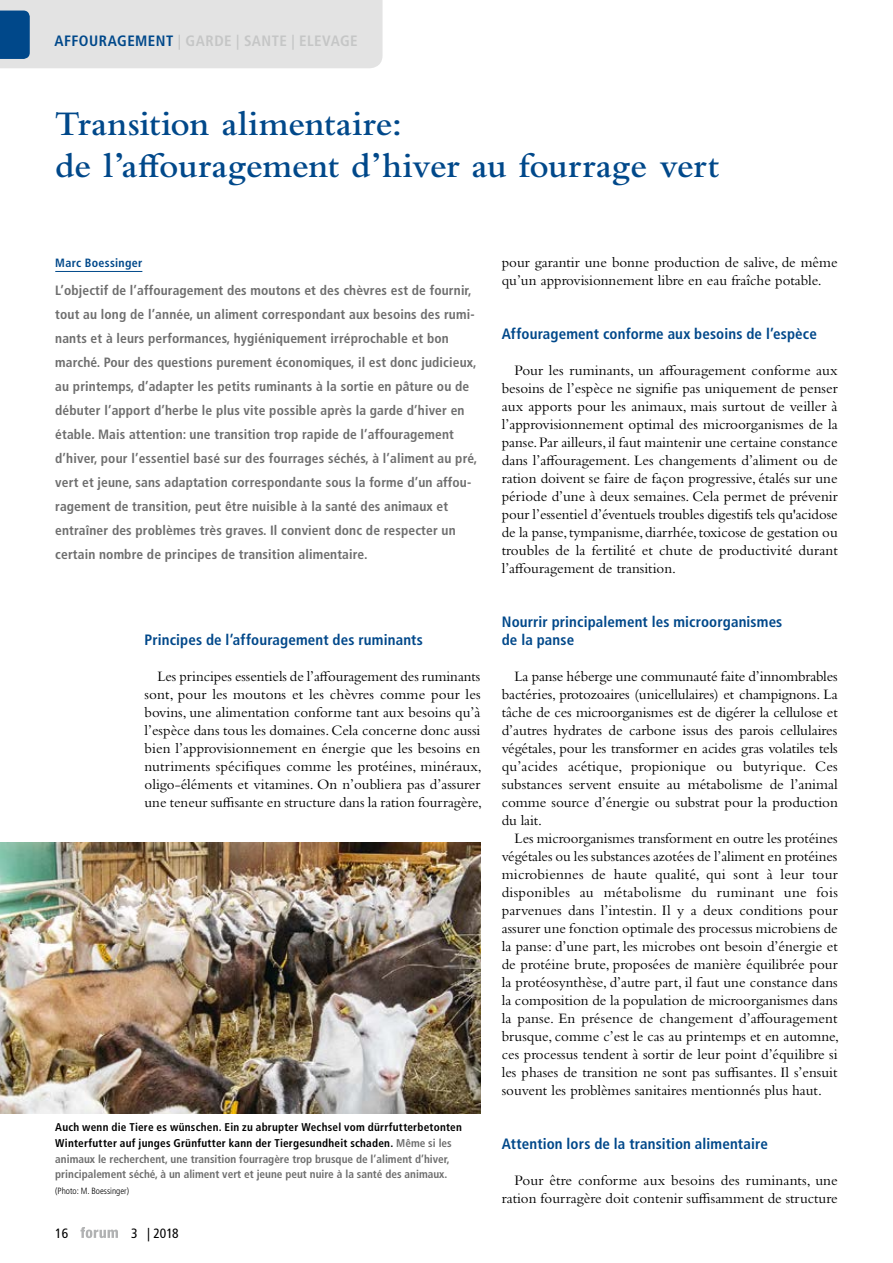
<style>
.page{position:relative;width:893px;height:1263px;background:#fff}
.page>*{position:absolute;margin:0;border:0;box-sizing:border-box;transform-origin:0 0}
.t1{font:600 36px/42px "Bembo Std";color:#00488a}
.t2{font:15px/18px "Bembo Std";color:#000;text-align:justify}
.t3{font:700 condensed 15px/18px "Frutiger LT Std";letter-spacing:.01em;color:#00488a}
.t4{font:700 condensed 15px "Frutiger LT Std";letter-spacing:.03em;color:#c5c6c6}
.t5{font:700 condensed 13.5px/24px "Frutiger LT Std";letter-spacing:.01em;color:#6e6e6e}
.t6{font:condensed 13.5px "Frutiger LT Std";letter-spacing:-.005em;color:#000}
.t7{font:700 condensed 12px "Frutiger LT Std";letter-spacing:.025em;color:#00488a}
.t8{font:700 condensed 11.25px/15.8px "Frutiger LT Std";color:#6e6e6e}
.t9{font:300 condensed 9px "Frutiger LT Std";color:#000}
.s1{color:#00488a}
.s2{color:#000}
</style>
<div class="page">
<svg style="left:80px;top:1227px;width:38px;height:11px"></svg>
<img style="left:0;top:843px;width:480px;height:270px">
<hr style="left:55px;top:271px;width:87px;height:1px;background:#00488a">
<div style="left:0;top:0;width:383px;height:68px;background:#e3e3e3"></div>
<p class="t4" style="left:55px;top:32px;width:305px"><span class="s1">AFFOURAGEMENT</span> | GARDE | SANTE | ELEVAGE</p>
<h1 class="t1" style="left:55px;top:103px;width:665px">Transition alimentaire:<br>de l’affouragement d’hiver au fourrage vert</h1>
<p class="t7" style="left:55px;top:256px;width:89px">Marc Boessinger</p>
<p class="t5" style="left:55px;top:278px;width:424px">L’objectif de l’affouragement des moutons et des chèvres est de fournir, tout au long de l’année, un aliment correspondant aux besoins des rumi&shy;nants et à leurs performances, hygiéniquement irréprochable et bon marché. Pour des questions purement économiques, il est donc judicieux, au printemps, d’adapter les petits ruminants à la sortie en pâture ou de débuter l’apport d’herbe le plus vite possible après la garde d’hiver en étable. Mais attention: une transition trop rapide de l’affouragement d’hiver, pour l’essentiel basé sur des fourrages séchés, à l’aliment au pré, vert et jeune, sans adaptation correspondante sous la forme d’un affou&shy;ragement de transition, peut être nuisible à la santé des animaux et entraîner des problèmes très graves. Il convient donc de respecter un certain nombre de principes de transition alimentaire.</p>
<p class="t3" style="left:145px;top:631px;width:280px">Principes de l’affouragement des ruminants</p>
<p class="t2" style="left:145px;top:667px;width:339px;text-indent:13px">Les principes essentiels de l’affouragement des ruminants sont, pour les moutons et les chèvres comme pour les bovins, une alimentation conforme tant aux besoins qu’à l’espèce dans tous les domaines. Cela concerne donc aussi bien l’approvisionnement en énergie que les besoins en nutriments spécifiques comme les protéines, minéraux, oligo-éléments et vitamines. On n’oubliera pas d’assurer une teneur suffisante en structure dans la ration fourragère,</p>
<p class="t8" style="left:55px;top:1119px;width:408px"><span class="s2">Auch wenn die Tiere es wünschen. Ein zu abrupter Wechsel vom dürrfutterbetonten Winterfutter auf junges Grünfutter kann der Tiergesundheit schaden.</span> Même si les animaux le recherchent, une transition fourragère trop brusque de l’aliment d’hiver, principalement séché, à un aliment vert et jeune peut nuire à la santé des animaux.</p>
<p class="t9" style="left:55px;top:1186px;width:75px">(Photo: M. Boessinger)</p>
<p class="t6" style="left:55px;top:1225px;width:14px">16</p>
<p class="t6" style="left:131px;top:1225px;width:49px">3 | 2018</p>
<p class="t2" style="left:502px;top:253px;width:337px">pour garantir une bonne production de salive, de même qu’un approvisionnement libre en eau fraîche potable.</p>
<p class="t3" style="left:502px;top:325px;width:317px">Affouragement conforme aux besoins de l’espèce</p>
<p class="t2" style="left:502px;top:361px;width:338px;text-indent:13px">Pour les ruminants, un affouragement conforme aux besoins de l’espèce ne signifie pas uniquement de penser aux apports pour les animaux, mais surtout de veiller à l’approvisionnement optimal des microorganismes de la panse. Par ailleurs, il faut maintenir une certaine constance dans l’affouragement. Les changements d’aliment ou de ration doivent se faire de façon progressive, étalés sur une période d’une à deux semaines. Cela permet de prévenir pour l’essentiel d’éventuels troubles digestifs tels qu'acidose de la panse, tympanisme, diarrhée, toxicose de gestation ou troubles de la fertilité et chute de productivité durant l’affouragement de transition.</p>
<p class="t3" style="left:502px;top:613px;width:282px">Nourrir principalement les microorganismes de la panse</p>
<p class="t2" style="left:502px;top:667px;width:338px;text-indent:13px">La panse héberge une communauté faite d’innombrables bactéries, protozoaires (unicellulaires) et champignons. La tâche de ces microorganismes est de digérer la cellulose et d’autres hydrates de carbone issus des parois cellulaires végétales, pour les transformer en acides gras volatiles tels qu’acides acétique, propionique ou butyrique. Ces substances servent ensuite au métabolisme de l’animal comme source d’énergie ou substrat pour la production du lait.</p>
<p class="t2" style="left:502px;top:829px;width:339px;text-align:left;text-indent:13px">Les microorganismes transforment en outre les protéines végétales ou les substances azotées de l’aliment en protéines microbiennes de haute qualité, qui sont à leur tour disponibles au métabolisme du ruminant une fois parvenues dans l’intestin. Il y a deux conditions pour assurer une fonction optimale des processus microbiens de la panse: d’une part, les microbes ont besoin d’énergie et de protéine brute, proposées de manière équilibrée pour la protéosynthèse, d’autre part, il faut une constance dans la composition de la population de microorganismes dans la panse. En présence de changement d’affouragement brusque, comme c’est le cas au printemps et en automne, ces processus tendent à sortir de leur point d’équilibre si les phases de transition ne sont pas suffisantes. Il s’ensuit souvent les problèmes sanitaires mentionnés plus haut.</p>
<p class="t3" style="left:502px;top:1135px;width:268px">Attention lors de la transition alimentaire</p>
<p class="t2" style="left:502px;top:1171px;width:338px;text-align:right">Pour être conforme aux besoins des ruminants, une ration fourragère doit contenir suffisamment de structure</p>
</div>
